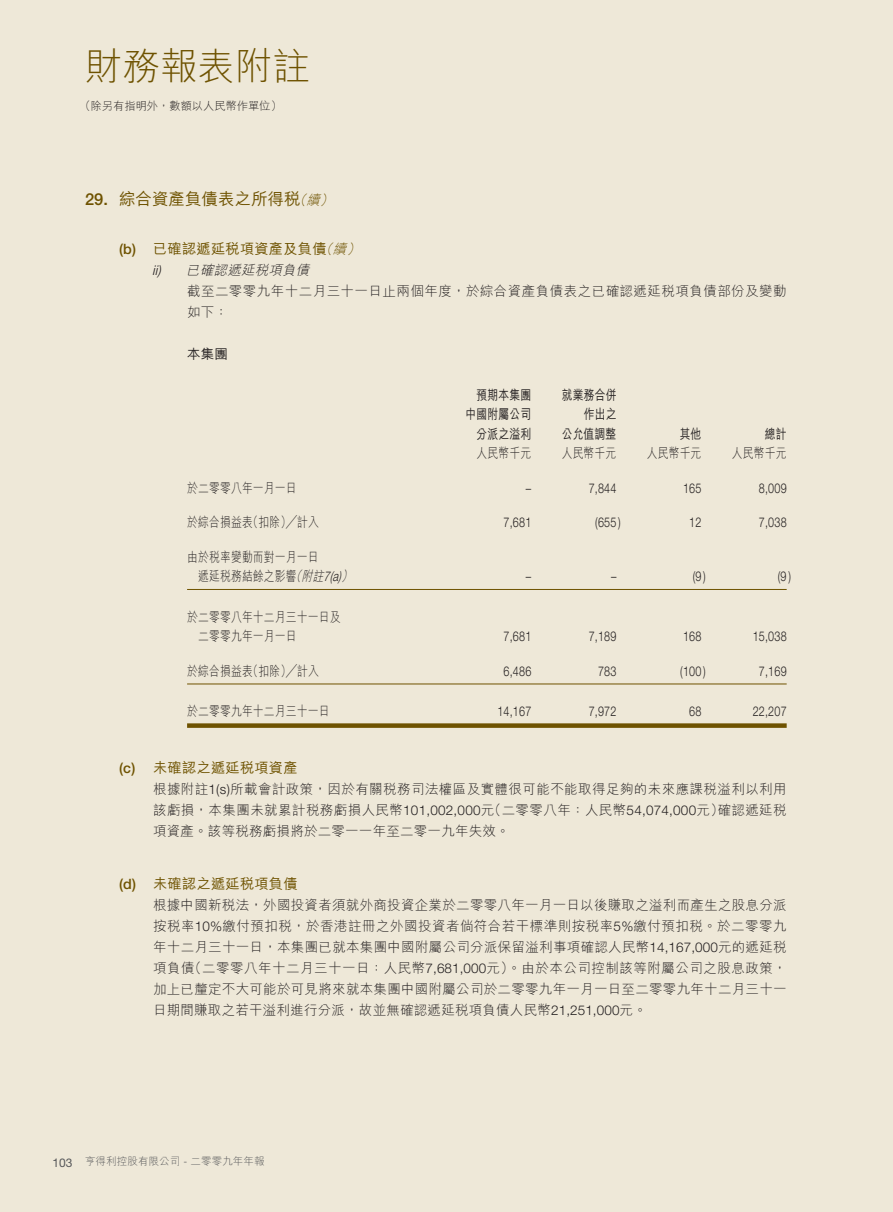
<style>
.page{position:relative;width:893px;height:1212px;background:#eee8d8}
.page>*{position:absolute;margin:0;border:0;box-sizing:border-box;transform-origin:0 0}
.t1{font:300 37.5px "M Hei HK";color:#6e5200}
.t2{font:500 16.5px "M Hei HK";color:#6e5200}
.t3{font:500 14.25px "M Hei HK";letter-spacing:.015em;color:#6e5200}
.t4{font:300 13.5px/21px "M Hei HK";letter-spacing:.015em;color:#231f20;text-align:justify}
.t5{font:300 13.5px/19.5px "M Hei HK";letter-spacing:.015em;color:#231f20;scale:.8 1}
.t6{font:300 13.5px "Helvetica Neue LT Std";letter-spacing:.015em;color:#231f20;scale:.8 1}
.t7{font:300 13.5px/21px "M Hei HK";letter-spacing:.035em;color:#231f20}
.t8{font:500 13.5px "M Hei HK";letter-spacing:.015em;color:#231f20;scale:.8 1}
.t9{font:500 13.5px "M Hei HK";letter-spacing:.015em;color:#231f20}
.t10{font:300 11.25px "M Hei HK";color:#231f20}
.t11{font:300 10.5px "M Hei HK";letter-spacing:.01em;color:#57585a}
.s1{font-family:"Helvetica Neue LT Std"}
.s2{font-weight:300;font-style:italic;font-size:13.5px}
.s3{font-family:"Helvetica Neue LT Std";font-style:italic}
.s4{font-style:italic}
.s5{font-family:"Helvetica Neue LT Std";font-weight:400;font-size:12px}
</style>
<div class="page">
<hr style="left:187px;top:589px;width:600px;height:1px;background:#6e5200">
<hr style="left:187px;top:684px;width:600px;height:1px;background:#6e5200">
<div style="left:187px;top:723px;width:600px;height:5px;background:#6e5200"></div>
<p class="t1" style="left:85px;top:40px;width:226px">財務報表附註</p>
<p class="t10" style="left:79px;top:98px;width:204px">（除另有指明外，數額以人民幣作單位）</p>
<p class="t2" style="left:85px;top:186px;width:254px"><span class="s1">29.</span> 綜合資產負債表之所得稅<span class="s2">（續）</span></p>
<p class="t3" style="left:119px;top:238px;width:247px"><span class="s1">(b)</span> 已確認遞延稅項資產及負債<span class="s2">（續）</span></p>
<p class="t7" style="left:187px;top:259px;width:601px;text-indent:-35px"><span class="s3">ii)</span> <span class="s4">已確認遞延稅項負債<br></span>截至二零零九年十二月三十一日止兩個年度，於綜合資產負債表之已確認遞延稅項負債部份及變動如下：</p>
<p class="t9" style="left:187px;top:344px;width:42px">本集團</p>
<p class="t8" style="left:477px;top:385px;width:70px">預期本集團</p>
<p class="t8" style="left:562px;top:385px;width:70px">就業務合併</p>
<p class="t8" style="left:466px;top:404px;width:84px">中國附屬公司</p>
<p class="t8" style="left:584px;top:404px;width:42px">作出之</p>
<p class="t8" style="left:477px;top:424px;width:70px">分派之溢利</p>
<p class="t8" style="left:562px;top:424px;width:70px">公允值調整</p>
<p class="t8" style="left:680px;top:424px;width:29px">其他</p>
<p class="t8" style="left:765px;top:424px;width:29px">總計</p>
<p class="t5" style="left:477px;top:443px;width:70px">人民幣千元</p>
<p class="t5" style="left:562px;top:443px;width:70px">人民幣千元</p>
<p class="t5" style="left:647px;top:443px;width:70px">人民幣千元</p>
<p class="t5" style="left:732px;top:443px;width:70px">人民幣千元</p>
<p class="t5" style="left:187px;top:477px;width:139px">於二零零八年一月一日</p>
<p class="t6" style="left:526px;top:480px;width:8px">–</p>
<p class="t6" style="left:589px;top:480px;width:36px">7,844</p>
<p class="t6" style="left:683px;top:480px;width:24px">165</p>
<p class="t6" style="left:759px;top:480px;width:36px">8,009</p>
<p class="t5" style="left:187px;top:512px;width:166px">於綜合損益表（扣除）╱計入</p>
<p class="t6" style="left:504px;top:514px;width:36px">7,681</p>
<p class="t6" style="left:595px;top:514px;width:33px">(655 )</p>
<p class="t6" style="left:689px;top:514px;width:17px">12</p>
<p class="t6" style="left:759px;top:514px;width:36px">7,038</p>
<p class="t5" style="left:198px;top:546px;width:199px;text-indent:-11px">由於稅率變動而對一月一日<br>遞延稅務結餘之影響<span class="s4">（附註</span><span class="s3">7(a)</span><span class="s4">）</span></p>
<p class="t6" style="left:526px;top:568px;width:8px">–</p>
<p class="t6" style="left:611px;top:568px;width:8px">–</p>
<p class="t6" style="left:693px;top:568px;width:18px">(9)</p>
<p class="t6" style="left:778px;top:568px;width:18px">(9)</p>
<p class="t5" style="left:198px;top:606px;width:180px;text-indent:-11px">於二零零八年十二月三十一日及二零零九年一月一日</p>
<p class="t6" style="left:504px;top:628px;width:36px">7,681</p>
<p class="t6" style="left:589px;top:628px;width:36px">7,189</p>
<p class="t6" style="left:683px;top:628px;width:24px">168</p>
<p class="t6" style="left:753px;top:628px;width:44px">15,038</p>
<p class="t5" style="left:187px;top:660px;width:166px">於綜合損益表（扣除）╱計入</p>
<p class="t6" style="left:504px;top:663px;width:36px">6,486</p>
<p class="t6" style="left:598px;top:663px;width:24px">783</p>
<p class="t6" style="left:680px;top:663px;width:33px">(100 )</p>
<p class="t6" style="left:759px;top:663px;width:36px">7,169</p>
<p class="t5" style="left:187px;top:701px;width:180px">於二零零九年十二月三十一日</p>
<p class="t6" style="left:497px;top:703px;width:44px">14,167</p>
<p class="t6" style="left:589px;top:703px;width:36px">7,972</p>
<p class="t6" style="left:689px;top:703px;width:17px">68</p>
<p class="t6" style="left:753px;top:703px;width:44px">22,207</p>
<p class="t3" style="left:119px;top:757px;width:180px"><span class="s1">(c)</span> 未確認之遞延稅項資產</p>
<p class="t4" style="left:153px;top:778px;width:635px">根據附註<span class="s1">1(s)</span>所載會計政策，因於有關稅務司法權區及實體很可能不能取得足夠的未來應課稅溢利以利用該虧損，本集團未就累計稅務虧損人民幣<span class="s1">101,002,000</span>元（二零零八年：人民幣<span class="s1">54,074,000</span>元）確認遞延稅項資產。該等稅務虧損將於二零一一年至二零一九年失效。</p>
<p class="t3" style="left:119px;top:873px;width:180px"><span class="s1">(d)</span> 未確認之遞延稅項負債</p>
<p class="t4" style="left:153px;top:894px;width:635px">根據中國新稅法，外國投資者須就外商投資企業於二零零八年一月一日以後賺取之溢利而產生之股息分派按稅率<span class="s1">10%</span>繳付預扣稅，於香港註冊之外國投資者倘符合若干標準則按稅率<span class="s1">5%</span>繳付預扣稅。於二零零九年十二月三十一日，本集團已就本集團中國附屬公司分派保留溢利事項確認人民幣<span class="s1">14,167,000</span>元的遞延稅項負債（二零零八年十二月三十一日：人民幣<span class="s1">7,681,000</span>元）。由於本公司控制該等附屬公司之股息政策，加上已釐定不大可能於可見將來就本集團中國附屬公司於二零零九年一月一日至二零零九年十二月三十一日期間賺取之若干溢利進行分派，故並無確認遞延稅項負債人民幣<span class="s1">21,251,000</span>元。</p>
<p class="t11" style="left:52px;top:1154px;width:214px"><span class="s5">103</span> 亨得利控股有限公司 <span class="s1">-</span> 二零零九年年報</p>
</div>
